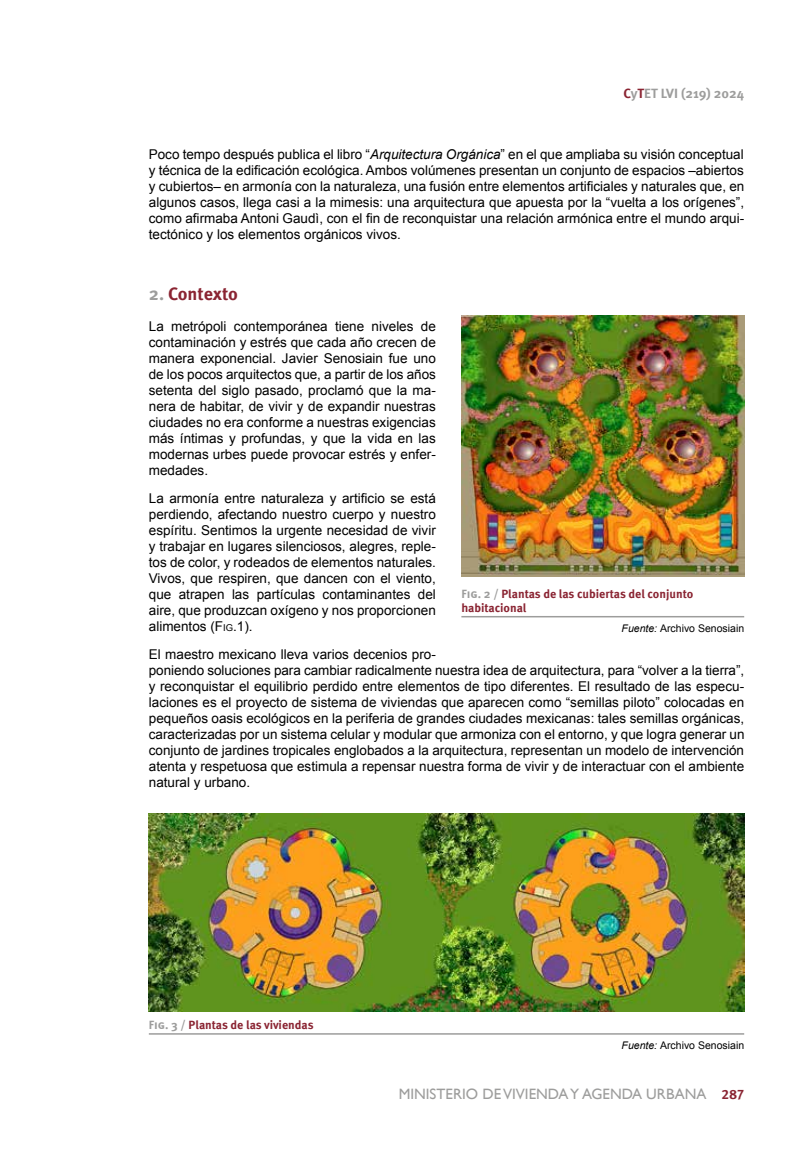
<style>
.page{position:relative;width:808px;height:1149px;background:#fff}
.page>*{position:absolute;margin:0;border:0;box-sizing:border-box;transform-origin:0 0}
.t1{font:700 18px "Meta Pro";letter-spacing:-.005em;color:#8a2432}
.t2{font:15px "Gill Sans";color:#9d9d9c}
.t3{font:13.5px/16px "Arial";color:#000;text-align:justify}
.t4{font:700 13.5px "Meta Pro";color:#9d9d9c}
.t5{font:700 12px/13.2px "Meta Pro";color:#8a2432}
.t6{font:10.5px "Arial";color:#000}
.s1{color:#8a2432}
.s2{font-style:italic}
.s3{color:#9d9d9c}
.s4{font-style:inherit}
.s5{font-size:9.45px}
.s6{font-family:"Meta Pro";font-weight:700;font-size:13.5px;color:#8a2432}
</style>
<div class="page">
<img style="left:461px;top:316px;width:283px;height:260px">
<hr style="left:461px;top:615px;width:283px;height:2px;background:#9d9d9c">
<hr style="left:149px;top:1032px;width:595px;height:2px;background:#9d9d9c">
<img style="left:149px;top:813px;width:595px;height:198px">
<p class="t4" style="left:623px;top:83px;width:122px"><span class="s1">C</span>y<span class="s1">T</span>ET LVI (219) 2024</p>
<p class="t3" style="left:149px;top:146px;width:597px">Poco tempo después publica el libro “<span class="s2">Arquitectura Orgánica</span>” en el que ampliaba su visión conceptual y técnica de la edificación ecológica. Ambos volúmenes presentan un conjunto de espacios –abiertos y cubiertos– en armonía con la naturaleza, una fusión entre elementos artificiales y naturales que, en algunos casos, llega casi a la mimesis: una arquitectura que apuesta por la “vuelta a los orígenes”, como afirmaba Antoni Gaudì, con el fin de reconquistar una relación armónica entre el mundo arqui&shy;tectónico y los elementos orgánicos vivos.</p>
<h1 class="t1" style="left:149px;top:279px;width:91px"><span class="s3">2.</span> Contexto</h1>
<p class="t3" style="left:149px;top:318px;width:289px">La metrópoli contemporánea tiene niveles de contaminación y estrés que cada año crecen de manera exponencial. Javier Senosiain fue uno de los pocos arquitectos que, a partir de los años setenta del siglo pasado, proclamó que la ma&shy;nera de habitar, de vivir y de expandir nuestras ciudades no era conforme a nuestras exigencias más íntimas y profundas, y que la vida en las modernas urbes puede provocar estrés y enfer&shy;medades.</p>
<p class="t3" style="left:149px;top:490px;width:289px">La armonía entre naturaleza y artificio se está perdiendo, afectando nuestro cuerpo y nuestro espíritu. Sentimos la urgente necesidad de vivir y trabajar en lugares silenciosos, alegres, reple&shy;tos de color, y rodeados de elementos naturales.<br>Vivos, que respiren, que dancen con el viento, que atrapen las partículas contaminantes del aire, que produzcan oxígeno y nos proporcionen alimentos (<span class="s4">F</span><span class="s5">ig</span>.1).</p>
<p class="t3" style="left:149px;top:646px;width:597px;text-align:left">El maestro mexicano lleva varios decenios pro-<br>poniendo soluciones para cambiar radicalmente nuestra idea de arquitectura, para “volver a la tierra”, y reconquistar el equilibrio perdido entre elementos de tipo diferentes. El resultado de las especu&shy;laciones es el proyecto de sistema de viviendas que aparecen como “semillas piloto” colocadas en pequeños oasis ecológicos en la periferia de grandes ciudades mexicanas: tales semillas orgánicas, caracterizadas por un sistema celular y modular que armoniza con el entorno, y que logra generar un conjunto de jardines tropicales englobados a la arquitectura, representan un modelo de intervención atenta y respetuosa que estimula a repensar nuestra forma de vivir y de interactuar con el ambiente natural y urbano.</p>
<p class="t5" style="left:461px;top:586px;width:233px"><span class="s3">Fig. 2 /</span> Plantas de las cubiertas del conjunto habitacional</p>
<p class="t6" style="left:622px;top:621px;width:124px"><span class="s2">Fuente:</span> Archivo Senosiain</p>
<p class="t5" style="left:149px;top:1017px;width:166px"><span class="s3">Fig. 3 /</span> Plantas de las viviendas</p>
<p class="t6" style="left:622px;top:1038px;width:124px"><span class="s2">Fuente:</span> Archivo Senosiain</p>
<p class="t2" style="left:399px;top:1084px;width:347px">MINISTERIO DE VIVIENDA Y AGENDA URBANA <span class="s6">287</span></p>
</div>
